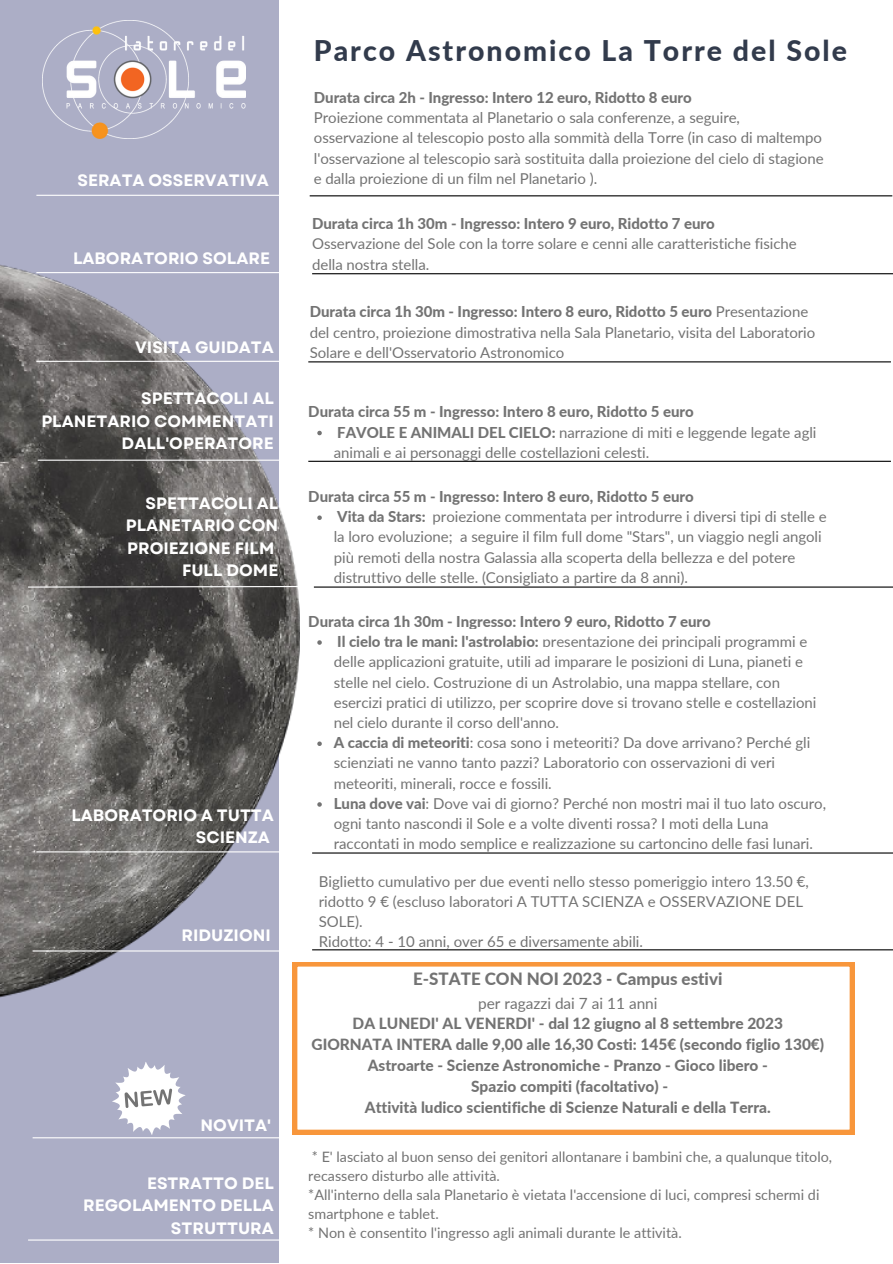
<style>
.page{position:relative;width:893px;height:1264px;background:#fff}
.page>*{position:absolute;margin:0;border:0;box-sizing:border-box;transform-origin:0 0}
.t1{font:800 28.5px "Lato";letter-spacing:.07em;color:#323b4c}
.t2{font:800 16.95px "Lato";color:#737373}
.t3{font:700 16.5px/22.5px "Garet";color:#fff;text-align:right}
.t4{font:800 15.45px "Lato";color:#737373}
.t5{font:15.45px "Lato";color:#737373}
.t6{font:15px/20.2px "Lato";letter-spacing:-.005em;color:#737373}
.t7{font:800 15px "Lato";letter-spacing:-.005em;color:#737373}
.t8{font:14.4px/19px "Lato";color:#737373}
.t9{font:14.25px/19px "Lato";color:#737373}
.s1{font-weight:800}
</style>
<div class="page">
<div style="left:0;top:0;width:279px;height:1262px;background:#acaec6"></div>
<hr style="left:36px;top:195px;width:256px;height:1px;background:#fff">
<img style="left:0;top:264px;width:299px;height:739px">
<hr style="left:36px;top:272px;width:256px;height:1px;background:#fff">
<hr style="left:36px;top:851px;width:256px;height:1px;background:#fff">
<hr style="left:36px;top:361px;width:256px;height:1px;background:#fff">
<hr style="left:38px;top:459px;width:255px;height:2px;background:#fff">
<svg style="left:27px;top:585px;width:292px;height:3px"></svg>
<hr style="left:33px;top:950px;width:255px;height:1px;background:#fff">
<hr style="left:33px;top:1137px;width:255px;height:1px;background:#fff">
<svg style="left:109px;top:1062px;width:80px;height:76px"></svg>
<svg style="left:293px;top:962px;width:561px;height:172px"></svg>
<svg style="left:317px;top:431px;width:5px;height:4px"></svg>
<svg style="left:317px;top:515px;width:5px;height:5px"></svg>
<svg style="left:317px;top:640px;width:5px;height:4px"></svg>
<svg style="left:317px;top:741px;width:5px;height:5px"></svg>
<svg style="left:317px;top:802px;width:5px;height:4px"></svg>
<hr style="left:28px;top:1239px;width:260px;height:1px;background:#fff">
<img style="left:42px;top:20px;width:204px;height:118px">
<hr style="left:310px;top:195px;width:582px;height:1px;background:#000">
<hr style="left:312px;top:273px;width:580px;height:1px;background:#000">
<hr style="left:308px;top:361px;width:582px;height:1px;background:#000">
<hr style="left:308px;top:461px;width:582px;height:1px;background:#000">
<hr style="left:314px;top:586px;width:578px;height:1px;background:#000">
<hr style="left:312px;top:852px;width:580px;height:1px;background:#000">
<hr style="left:312px;top:949px;width:580px;height:1px;background:#000">
<p class="t3" style="left:77px;top:169px;width:193px">SERATA OSSERVATIVA</p>
<p class="t3" style="left:73px;top:247px;width:198px">LABORATORIO SOLARE</p>
<p class="t3" style="left:135px;top:336px;width:140px">VISITA GUIDATA</p>
<p class="t3" style="left:41px;top:387px;width:234px">SPETTACOLI AL<br>PLANETARIO COMMENTATI<br>DALL'OPERATORE</p>
<p class="t3" style="left:126px;top:492px;width:154px;text-align:justify;text-indent:20px">SPETTACOLI AL PLANETARIO CON PROIEZIONE FILM</p>
<p class="t3" style="left:182px;top:559px;width:98px">FULL DOME</p>
<p class="t3" style="left:71px;top:803px;width:204px">LABORATORIO A TUTTA<br>SCIENZA</p>
<p class="t3" style="left:181px;top:923px;width:91px">RIDUZIONI</p>
<p class="t3" style="left:200px;top:1114px;width:72px">NOVITA'</p>
<p class="t3" style="left:83px;top:1171px;width:192px">ESTRATTO DEL<br>REGOLAMENTO DELLA<br>STRUTTURA</p>
<p class="t1" style="left:314px;top:33px;width:534px">Parco Astronomico La Torre del Sole</p>
<p class="t7" style="left:314px;top:88px;width:379px">Durata circa 2h - Ingresso: Intero 12 euro, Ridotto 8 euro</p>
<p class="t6" style="left:314px;top:107px;width:511px">Proiezione commentata al Planetario o sala conferenze, a seguire, osservazione al telescopio posto alla sommità della Torre (in caso di maltempo l'osservazione al telescopio sarà sostituita dalla proiezione del cielo di stagione e dalla proiezione di un film nel Planetario ).</p>
<p class="t7" style="left:312px;top:214px;width:404px">Durata circa 1h 30m - Ingresso: Intero 9 euro, Ridotto 7 euro</p>
<p class="t6" style="left:312px;top:233px;width:486px">Osservazione del Sole con la torre solare e cenni alle caratteristiche fisiche della nostra stella.</p>
<p class="t6" style="left:310px;top:301px;width:507px"><span class="s1">Durata circa 1h 30m - Ingresso: Intero 8 euro, Ridotto 5 euro</span> Presentazione del centro, proiezione dimostrativa nella Sala Planetario, visita del Laboratorio<br>Solare e dell'Osservatorio Astronomico</p>
<p class="t7" style="left:308px;top:402px;width:387px">Durata circa 55 m - Ingresso: Intero 8 euro, Ridotto 5 euro</p>
<p class="t6" style="left:334px;top:421px;width:484px"><span class="s1">FAVOLE E ANIMALI DEL CIELO:</span> narrazione di miti e leggende legate agli animali e ai personaggi delle costellazioni celesti.</p>
<p class="t7" style="left:308px;top:487px;width:387px">Durata circa 55 m - Ingresso: Intero 8 euro, Ridotto 5 euro</p>
<p class="t6" style="left:334px;top:506px;width:494px"><span class="s1">Vita da Stars:</span> proiezione commentata per introdurre i diversi tipi di stelle e la loro evoluzione; a seguire il film full dome "Stars", un viaggio negli angoli più remoti della nostra Galassia alla scoperta della bellezza e del potere distruttivo delle stelle. (Consigliato a partire da 8 anni).</p>
<p class="t7" style="left:308px;top:612px;width:404px">Durata circa 1h 30m - Ingresso: Intero 9 euro, Ridotto 7 euro</p>
<p class="t6" style="left:334px;top:631px;width:484px"><span class="s1">Il cielo tra le mani: l'astrolabio:</span> presentazione dei principali programmi e delle applicazioni gratuite, utili ad imparare le posizioni di Luna, pianeti e stelle nel cielo. Costruzione di un Astrolabio, una mappa stellare, con esercizi pratici di utilizzo, per scoprire dove si trovano stelle e costellazioni nel cielo durante il corso dell'anno.</p>
<p class="t6" style="left:334px;top:732px;width:478px"><span class="s1">A caccia di meteoriti</span>: cosa sono i meteoriti? Da dove arrivano? Perché gli scienziati ne vanno tanto pazzi? Laboratorio con osservazioni di veri meteoriti, minerali, rocce e fossili.</p>
<p class="t6" style="left:334px;top:793px;width:494px"><span class="s1">Luna dove vai</span>: Dove vai di giorno? Perché non mostri mai il tuo lato oscuro, ogni tanto nascondi il Sole e a volte diventi rossa? I moti della Luna raccontati in modo semplice e realizzazione su cartoncino delle fasi lunari.</p>
<p class="t6" style="left:319px;top:870px;width:491px">Biglietto cumulativo per due eventi nello stesso pomeriggio intero 13.50 €, ridotto 9 € (escluso laboratori A TUTTA SCIENZA e OSSERVAZIONE DEL<br>SOLE).</p>
<p class="t6" style="left:319px;top:931px;width:326px">Ridotto: 4 - 10 anni, over 65 e diversamente abili.</p>
<p class="t2" style="left:413px;top:968px;width:311px">E-STATE CON NOI 2023 - Campus estivi</p>
<p class="t5" style="left:478px;top:993px;width:181px">per ragazzi dai 7 ai 11 anni</p>
<p class="t4" style="left:352px;top:1014px;width:432px">DA LUNEDI' AL VENERDI' - dal 12 giugno al 8 settembre 2023</p>
<p class="t4" style="left:311px;top:1035px;width:514px">GIORNATA INTERA dalle 9,00 alle 16,30 Costi: 145€ (secondo figlio 130€)</p>
<p class="t4" style="left:368px;top:1055px;width:401px">Astroarte - Scienze Astronomiche - Pranzo - Gioco libero -</p>
<p class="t4" style="left:471px;top:1076px;width:198px">Spazio compiti (facoltativo) -</p>
<p class="t4" style="left:365px;top:1097px;width:407px">Attività ludico scientifiche di Scienze Naturali e della Terra.</p>
<p class="t9" style="left:308px;top:1146px;width:525px">* E' lasciato al buon senso dei genitori allontanare i bambini che, a qualunque titolo, recassero disturbo alle attività.</p>
<p class="t8" style="left:308px;top:1184px;width:512px">*All'interno della sala Planetario è vietata l'accensione di luci, compresi schermi di smartphone e tablet.</p>
<p class="t8" style="left:308px;top:1223px;width:375px">* Non è consentito l'ingresso agli animali durante le attività.</p>
</div>
